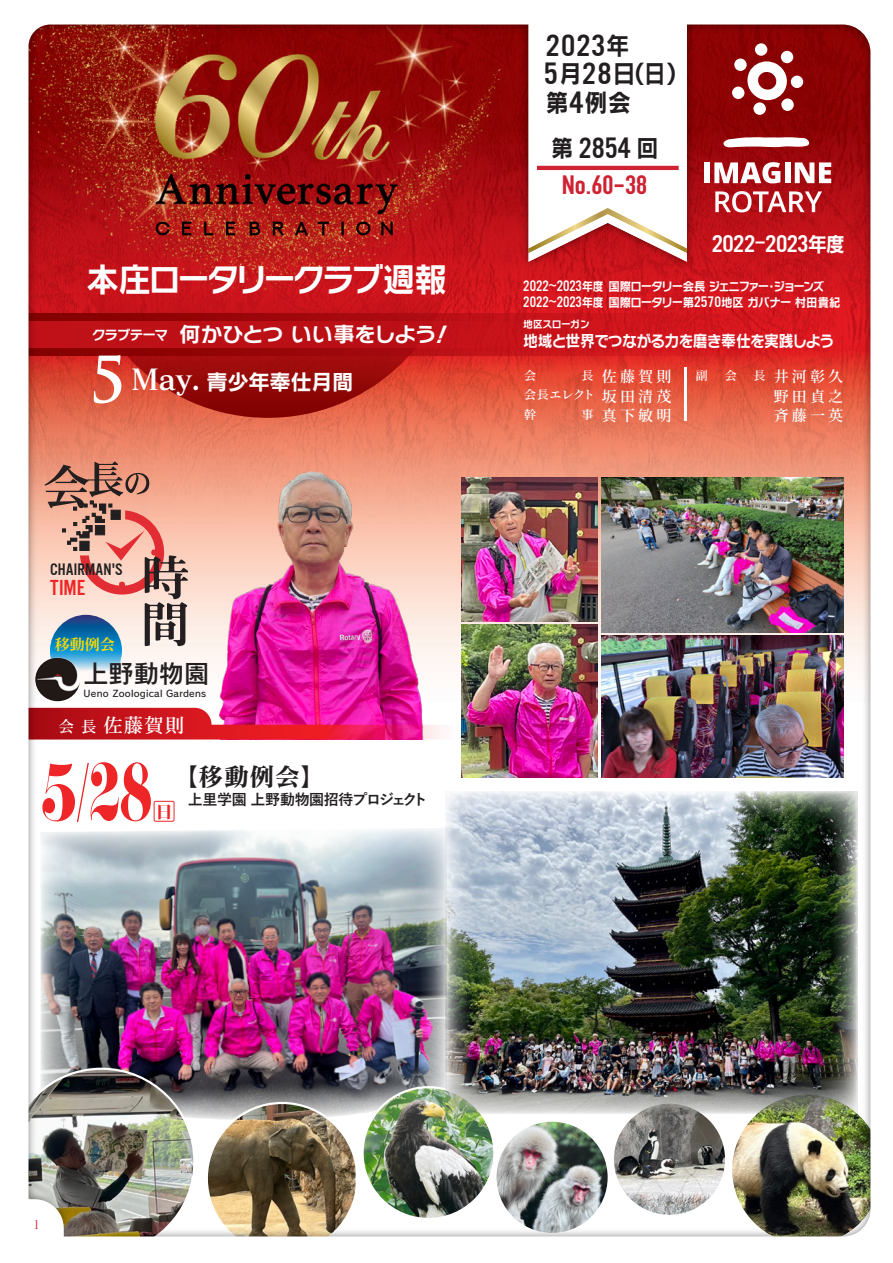
<style>
.page{position:relative;width:893px;height:1263px;background:#fff}
.page>*{position:absolute;margin:0;border:0;box-sizing:border-box;transform-origin:0 0}
.t1{font:89.85px "Didoni URWD";color:#ee2628;scale:.8 1}
.t2{font:33.3px "Rodin NTLG Pro B";letter-spacing:-.09em;color:#fff}
.t3{font:31.95px "U.S.101";color:#231f20;scale:1.08 1}
.t4{font:30.6px "U.S.101";color:#231f20;scale:1.04 1}
.t5{font:700 26.25px "DIN Condensed";color:#cf2232;scale:1.13 1}
.t6{font:25.5px "Matisse Pro B";color:#231f20}
.t7{font:25.2px "U.S.101";letter-spacing:-.02em;color:#fff;scale:1.1 1}
.t8{font:25.2px "Rodin Pro DB";color:#231f20}
.t9{font:24.75px/28.5px "Rodin NTLG Pro B";color:#231f20;scale:.92 1}
.t10{font:22.5px "U.S.101";color:#ee2628}
.t11{font:21.3px "Rodin NTLG Pro B";letter-spacing:-.02em;color:#fff}
.t12{font:21px "Rodin NTLG Pro B";letter-spacing:-.03em;color:#fff}
.t13{font:19.5px "DFHS Mincho W5 MP RKSJ H";color:#fff}
.t14{font:17.25px "U.S.101";letter-spacing:.005em;color:#231f20}
.t15{font:800 16.95px "Ryo Disp Plus N";color:#ee2628}
.t16{font:16.2px "Rodin NTLG Pro B";letter-spacing:-.05em;color:#fff;scale:.92 1}
.t17{font:600 15px/19.5px "Source Han Serif";letter-spacing:.21em;color:#fff;text-align:justify}
.t18{font:700 15px "Yu Go";letter-spacing:-.025em;color:#231f20}
.t19{font:700 15px "Source Han Serif";color:#ffdc01}
.t20{font:13.5px "Rodin NTLG Pro B";letter-spacing:-.08em;color:#fff}
.t21{font:12.15px/15.8px "Rodin NTLG Pro B";letter-spacing:-.06em;color:#fff;scale:.89 1}
.t22{font:600 12px/19.5px "Source Han Serif";letter-spacing:.01em;color:#fff;text-align:justify}
.t23{font:12px "Matisse Pro M";color:#cf2232}
.t24{font:10.2px "Rodin NTLG Pro B";letter-spacing:-.045em;color:#fff}
.t25{font:9.3px "Rodin Pro DB";letter-spacing:.025em;color:#231f20}
.s1{font-family:"Trajan Pro";font-weight:700;font-size:62.4px}
.s2{font-family:"Matisse Pro B";font-size:28.8px}
.s3{font-size:15.6px}
.s4{font-family:"Rodin NTLG Pro B";font-size:24.75px}
.s5{font-family:"U.S.101";font-size:31.95px}
.s6{font-family:"Rodin NTLG Pro B";font-size:23.7px}
.s7{font-family:"Rodin NTLG Pro B";font-size:20.55px}
.s8{font-family:"U.S.101";font-size:15.75px}
</style>
<div class="page">
<img style="left:28px;top:24px;width:843px;height:1213px">
<svg style="left:488px;top:1114px;width:246px;height:116px"></svg>
<img style="left:363px;top:1087px;width:131px;height:132px;border-radius:66px">
<img style="left:445px;top:791px;width:412px;height:323px">
<div style="left:704px;top:162px;width:6px;height:21px;background:#fff"></div>
<svg style="left:714px;top:162px;width:66px;height:21px"></svg>
<div style="left:785px;top:162px;width:5px;height:21px;background:#fff"></div>
<svg style="left:795px;top:162px;width:36px;height:21px"></svg>
<svg style="left:715px;top:191px;width:107px;height:21px"></svg>
<svg style="left:747px;top:61px;width:43px;height:39px"></svg>
<div style="left:732px;top:87px;width:13px;height:12px;background:#fff;border-radius:50%"></div>
<div style="left:734px;top:59px;width:13px;height:12px;background:#fff;border-radius:50%"></div>
<div style="left:755px;top:43px;width:12px;height:13px;background:#fff;border-radius:50%"></div>
<div style="left:781px;top:51px;width:12px;height:12px;background:#fff;border-radius:50%"></div>
<div style="left:791px;top:76px;width:12px;height:12px;background:#fff;border-radius:50%"></div>
<div style="left:781px;top:99px;width:13px;height:12px;background:#fff;border-radius:50%"></div>
<div style="left:753px;top:102px;width:13px;height:13px;background:#fff;border-radius:50%"></div>
<svg style="left:723px;top:137px;width:86px;height:10px"></svg>
<svg style="left:50px;top:615px;width:72px;height:72px"></svg>
<svg style="left:44px;top:461px;width:144px;height:185px;background:#c89f95"></svg>
<svg style="left:529px;top:24px;width:158px;height:238px"></svg>
<hr style="left:537px;top:166px;width:142px;height:4px;background:#cf2232">
<hr style="left:685px;top:367px;width:2px;height:54px;background:#fff">
<img style="left:35px;top:658px;width:45px;height:43px">
<svg style="left:77px;top:763px;width:12px;height:59px"></svg>
<div style="left:154px;top:801px;width:20px;height:21px;border:1px solid #ee2628;border-radius:2px"></div>
<img style="left:601px;top:477px;width:242px;height:155px">
<img style="left:601px;top:636px;width:242px;height:142px">
<img style="left:461px;top:477px;width:136px;height:144px">
<img style="left:461px;top:624px;width:136px;height:154px">
<h2 class="t2" style="left:87px;top:257px;width:362px">本庄ロータリークラブ週報</h2>
<p class="t20" style="left:92px;top:326px;width:77px">クラブテーマ</p>
<h3 class="t12" style="left:179px;top:320px;width:275px">何かひとつ いい事をしよう！</h3>
<h3 class="t11" style="left:89px;top:368px;width:266px"><span class="s1">5</span> <span class="s2">May.</span> 青少年奉仕月間</h3>
<h3 class="t14" style="left:50px;top:560px;width:74px">CHAIRMAN'S</h3>
<h3 class="t10" style="left:50px;top:575px;width:36px">TIME</h3>
<p class="t19" style="left:55px;top:636px;width:61px">移動例会</p>
<h3 class="t8" style="left:83px;top:657px;width:127px">上野動物園</h3>
<p class="t25" style="left:83px;top:688px;width:124px">Ueno Zoological Gardens</p>
<h3 class="t13" style="left:59px;top:715px;width:127px"><span class="s3">会 長</span> 佐藤賀則</h3>
<h1 class="t1" style="left:39px;top:737px;width:145px">528</h1>
<h3 class="t15" style="left:156px;top:800px;width:18px">日</h3>
<h3 class="t6" style="left:173px;top:760px;width:154px">【移動例会】</h3>
<p class="t18" style="left:188px;top:791px;width:242px">上里学園 上野動物園招待プロジェクト</p>
<h3 class="t3" style="left:546px;top:28px;width:79px">2023<span class="s4">年</span></h3>
<h3 class="t9" style="left:544px;top:58px;width:159px"><span class="s5">5</span>月<span class="s5">28</span>日（日）第<span class="s5">4</span>例会</h3>
<h3 class="t4" style="left:551px;top:132px;width:105px"><span class="s6">第</span> 2854 <span class="s6">回</span></h3>
<h3 class="t5" style="left:562px;top:168px;width:77px">No.60-38</h3>
<h3 class="t7" style="left:712px;top:230px;width:123px">2022<sup>-</sup>2023<span class="s7">年度</span></h3>
<p class="t21" style="left:523px;top:278px;width:358px"><span class="s8">2022</span><sup>～</sup><span class="s8">2023</span>年度国際ロータリー会長 ジェニファー・ジョーンズ<br><span class="s8">2022</span><sup>～</sup><span class="s8">2023</span>年度国際ロータリー第<span class="s8">2570</span>地区 ガバナー 村田貴紀</p>
<p class="t24" style="left:523px;top:318px;width:68px">地区スローガン</p>
<h3 class="t16" style="left:523px;top:330px;width:340px">地域と世界でつながる力を磨き奉仕を実践しよう</h3>
<p class="t22" style="left:524px;top:366px;width:13px">会</p>
<p class="t22" style="left:524px;top:366px;width:72px;text-indent:58px">長会長エレクト幹</p>
<p class="t22" style="left:582px;top:405px;width:13px">事</p>
<p class="t17" style="left:602px;top:367px;width:71px">佐藤賀則坂田清茂真下敏明</p>
<p class="t22" style="left:696px;top:366px;width:13px">副</p>
<p class="t22" style="left:725px;top:366px;width:13px">会</p>
<p class="t17" style="left:774px;top:367px;width:71px;text-indent:-20px"><sup>長</sup> 井河彰久野田貞之斉藤一英</p>
<p class="t23" style="left:33px;top:1217px;width:9px">1</p>
</div>
